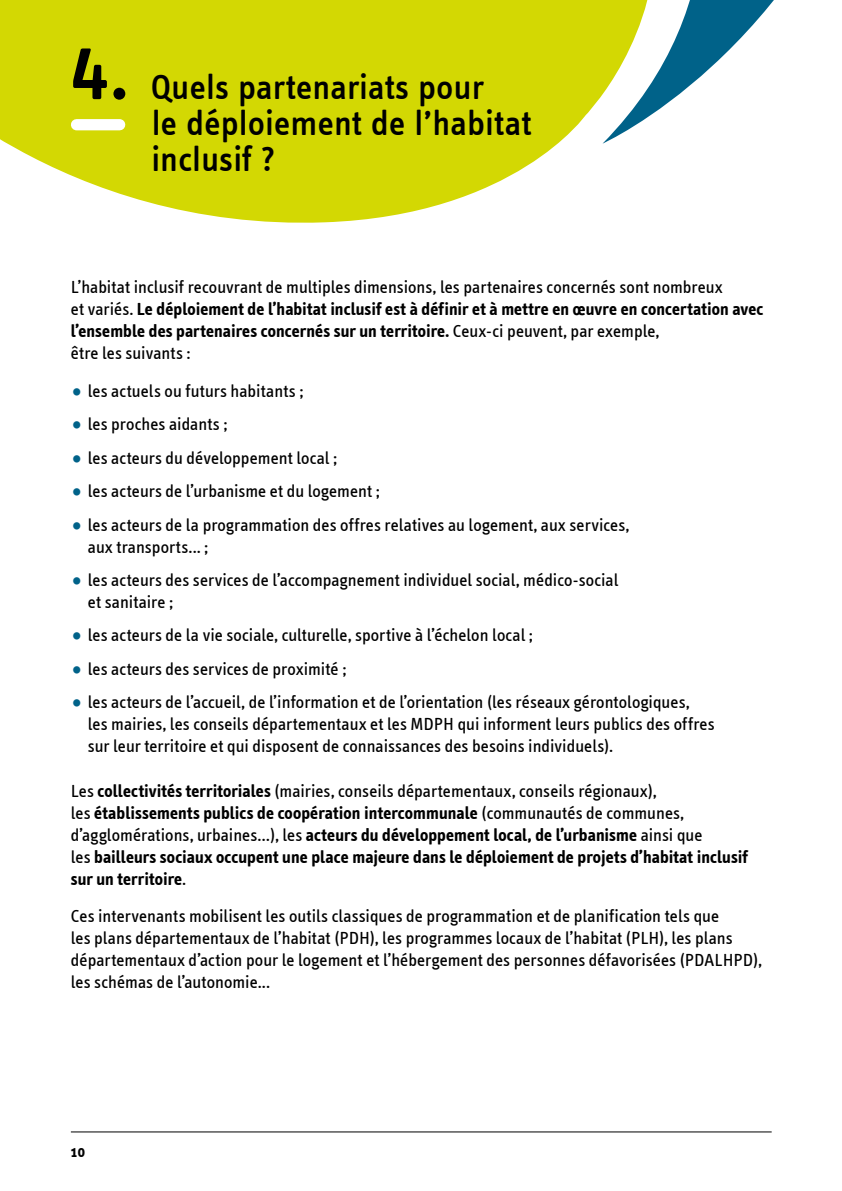
<style>
.page{position:relative;width:842px;height:1191px;background:#fff}
.page>*{position:absolute;margin:0;border:0;box-sizing:border-box;transform-origin:0 0}
.t1{font:500 84px "Info Text Offc";color:#000}
.t2{font:500 36px/36px "Info Text Offc";color:#000}
.t3{font:18px/22px "Info Text";letter-spacing:.005em;color:#000}
.t4{font:700 18px/22px "Info Text";letter-spacing:.005em;color:#000}
.t5{font:700 16px "Info Text";color:#000}
.s1{font-weight:700}
.s2{font-size:26px;color:#006289}
.s3{font-weight:400}
</style>
<div class="page">
<svg style="left:0;top:0;width:602px;height:223px;background:#d9dd26"></svg>
<svg style="left:602px;top:0;width:172px;height:144px"></svg>
<hr style="left:71px;top:1131px;width:701px;height:1px;background:#000">
<div style="left:77px;top:119px;width:43px;height:11px;background:#fff"></div>
<h1 class="t1" style="left:71px;top:38px;width:61px">4.</h1>
<h2 class="t2" style="left:151px;top:72px;width:382px">Quels partenariats pour<br>le déploiement de l’habitat inclusif ?</h2>
<p class="t3" style="left:71px;top:276px;width:694px">L’habitat inclusif recouvrant de multiples dimensions, les partenaires concernés sont nombreux<br>et variés. <span class="s1">Le déploiement de l’habitat inclusif est à définir et à mettre en œuvre en concertation avec l’ensemble des partenaires concernés sur un territoire.</span> Ceux-ci peuvent, par exemple,<br>être les suivants :</p>
<p class="t3" style="left:71px;top:380px;width:234px"><span class="s2">•</span> les actuels ou futurs habitants ;</p>
<p class="t3" style="left:71px;top:413px;width:158px"><span class="s2">•</span> les proches aidants ;</p>
<p class="t3" style="left:71px;top:446px;width:268px"><span class="s2">•</span> les acteurs du développement local ;</p>
<p class="t3" style="left:71px;top:480px;width:310px"><span class="s2">•</span> les acteurs de l’urbanisme et du logement ;</p>
<p class="t3" style="left:88px;top:513px;width:543px;text-indent:-17px"><span class="s2">•</span> les acteurs de la programmation des offres relatives au logement, aux services, aux transports... ;</p>
<p class="t3" style="left:88px;top:568px;width:532px;text-indent:-17px"><span class="s2">•</span> les acteurs des services de l’accompagnement individuel social, médico-social et sanitaire ;</p>
<p class="t3" style="left:71px;top:624px;width:463px"><span class="s2">•</span> les acteurs de la vie sociale, culturelle, sportive à l’échelon local ;</p>
<p class="t3" style="left:71px;top:657px;width:277px"><span class="s2">•</span> les acteurs des services de proximité ;</p>
<p class="t3" style="left:88px;top:690px;width:628px;text-indent:-17px"><span class="s2">•</span> les acteurs de l’accueil, de l’information et de l’orientation (les réseaux gérontologiques,<br>les mairies, les conseils départementaux et les MDPH qui informent leurs publics des offres sur leur territoire et qui disposent de connaissances des besoins individuels).</p>
<p class="t4" style="left:71px;top:779px;width:679px"><span class="s3">Les</span> collectivités territoriales <span class="s3">(mairies, conseils départementaux, conseils régionaux),<br>les</span> établissements publics de coopération intercommunale <span class="s3">(communautés de communes, d’agglomérations, urbaines…), les</span> acteurs du développement local, de l’urbanisme <span class="s3">ainsi que<br>les</span> bailleurs sociaux occupent une place majeure dans le déploiement de projets d’habitat inclusif sur un territoire<span class="s3">.</span></p>
<p class="t3" style="left:71px;top:904px;width:692px">Ces intervenants mobilisent les outils classiques de programmation et de planification tels que<br>les plans départementaux de l’habitat (PDH), les programmes locaux de l’habitat (PLH), les plans départementaux d’action pour le logement et l’hébergement des personnes défavorisées (PDALHPD), les schémas de l’autonomie...</p>
<p class="t5" style="left:71px;top:1142px;width:16px">10</p>
</div>
